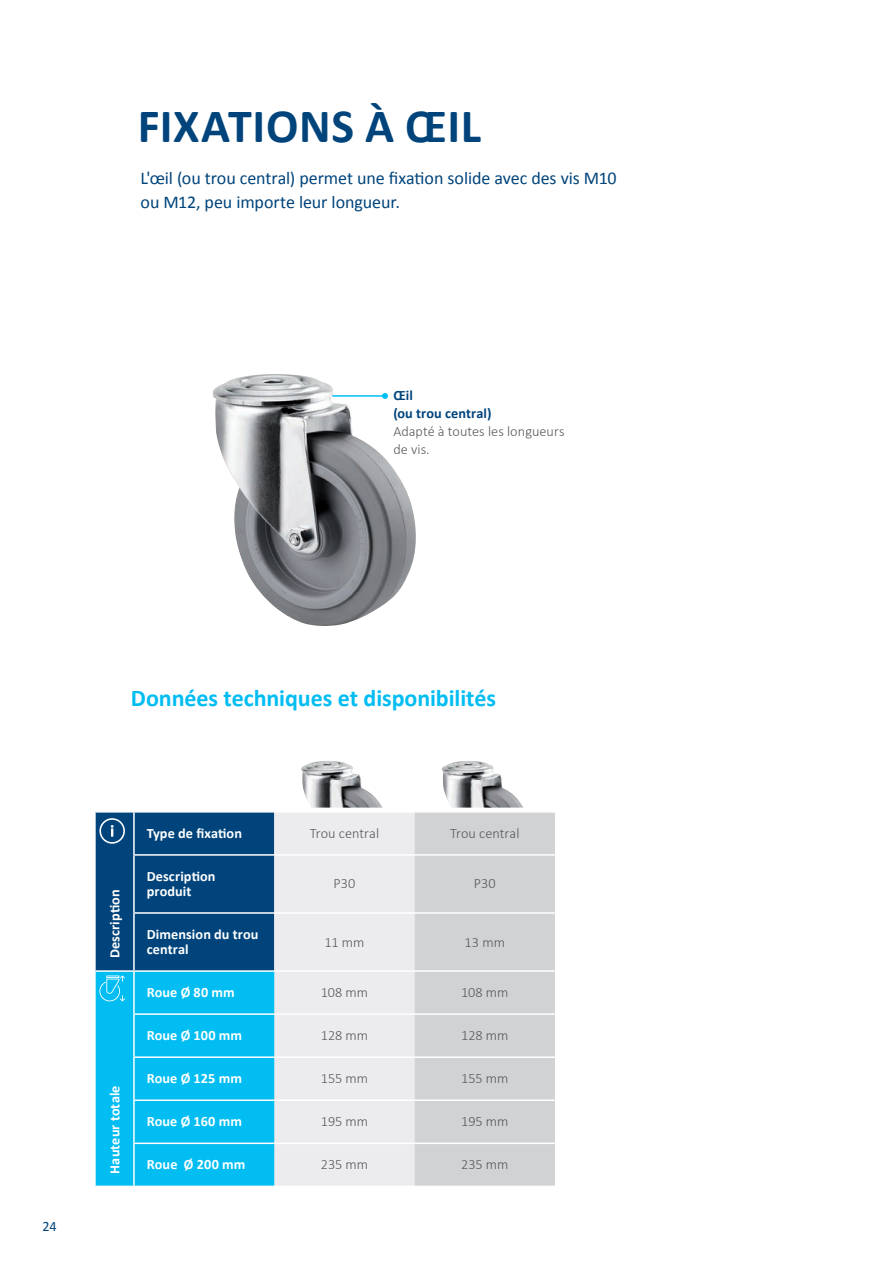
<style>
.page{position:relative;width:893px;height:1263px;background:#fff}
.page>*{position:absolute;margin:0;border:0;box-sizing:border-box;transform-origin:0 0}
.Headline{font:700 48px "Calibri";letter-spacing:.01em;color:#00447b}
.Table_Solution___Hea{font:700 24px "Calibri";letter-spacing:-.005em;color:#01bdf2}
.Introduction__Soluti{font:18px/24px "Calibri";letter-spacing:-.005em;color:#00447b}
.Table_-_Left_Descrip{font:700 14.25px/15px "Calibri";letter-spacing:.01em;color:#fff}
.Table_-_Copytext___C{font:300 14.25px "Calibri";color:#57585a}
.Copytext___Left_alig{font:300 14.25px/18px "Calibri";letter-spacing:.005em;color:#57585a}
.Copytext___Left_alig-2{font:700 14.25px "Calibri";color:#00447b}
.t1{font:14.25px "Calibri";color:#00447b}
.s1{font-weight:700;color:#00447b}
</style>
<div class="page">
<svg style="left:96px;top:761px;width:459px;height:425px;background:#96c4d7"></svg>
<img style="left:213px;top:374px;width:203px;height:252px">
<p class="Headline" style="left:138px;top:92px;width:345px">FIXATIONS À ŒIL</p>
<p class="Introduction__Soluti" style="left:141px;top:166px;width:477px">L'œil (ou trou central) permet une fixation solide avec des vis M10 ou M12, peu importe leur longueur.</p>
<p class="Copytext___Left_alig-2" style="left:393px;top:385px;width:21px">Œil</p>
<p class="Copytext___Left_alig" style="left:393px;top:404px;width:173px"><span class="s1">(ou trou central)<br></span>Adapté à toutes les longueurs de vis.</p>
<p class="t1" style="left:43px;top:1216px;width:16px">24</p>
<p class="Table_Solution___Hea" style="left:131px;top:681px;width:367px">Données techniques et disponibilités</p>
<p class="Table_-_Left_Descrip" style="left:107px;top:958px;width:70px;rotate:-90deg">Description</p>
<p class="Table_-_Left_Descrip" style="left:107px;top:1173px;width:90px;rotate:-90deg">Hauteur totale</p>
<p class="Table_-_Left_Descrip" style="left:147px;top:825px;width:97px">Type de fixation</p>
<p class="Table_-_Copytext___C" style="left:310px;top:824px;width:71px">Trou central</p>
<p class="Table_-_Copytext___C" style="left:450px;top:824px;width:71px">Trou central</p>
<p class="Table_-_Left_Descrip" style="left:147px;top:868px;width:70px">Description produit</p>
<p class="Table_-_Copytext___C" style="left:334px;top:875px;width:23px">P30</p>
<p class="Table_-_Copytext___C" style="left:474px;top:875px;width:23px">P30</p>
<p class="Table_-_Left_Descrip" style="left:147px;top:926px;width:113px">Dimension du trou central</p>
<p class="Table_-_Copytext___C" style="left:324px;top:933px;width:42px">11 mm</p>
<p class="Table_-_Copytext___C" style="left:465px;top:933px;width:42px">13 mm</p>
<p class="Table_-_Left_Descrip" style="left:147px;top:984px;width:90px">Roue Ø 80 mm</p>
<p class="Table_-_Copytext___C" style="left:321px;top:983px;width:49px">108 mm</p>
<p class="Table_-_Copytext___C" style="left:461px;top:983px;width:49px">108 mm</p>
<p class="Table_-_Left_Descrip" style="left:147px;top:1027px;width:97px">Roue Ø 100 mm</p>
<p class="Table_-_Copytext___C" style="left:321px;top:1026px;width:49px">128 mm</p>
<p class="Table_-_Copytext___C" style="left:461px;top:1026px;width:49px">128 mm</p>
<p class="Table_-_Left_Descrip" style="left:147px;top:1070px;width:97px">Roue Ø 125 mm</p>
<p class="Table_-_Copytext___C" style="left:321px;top:1070px;width:49px">155 mm</p>
<p class="Table_-_Copytext___C" style="left:461px;top:1070px;width:49px">155 mm</p>
<p class="Table_-_Left_Descrip" style="left:147px;top:1113px;width:97px">Roue Ø 160 mm</p>
<p class="Table_-_Copytext___C" style="left:321px;top:1113px;width:49px">195 mm</p>
<p class="Table_-_Copytext___C" style="left:461px;top:1113px;width:49px">195 mm</p>
<p class="Table_-_Left_Descrip" style="left:147px;top:1157px;width:100px">Roue Ø 200 mm</p>
<p class="Table_-_Copytext___C" style="left:321px;top:1156px;width:49px">235 mm</p>
<p class="Table_-_Copytext___C" style="left:461px;top:1156px;width:49px">235 mm</p>
</div>
